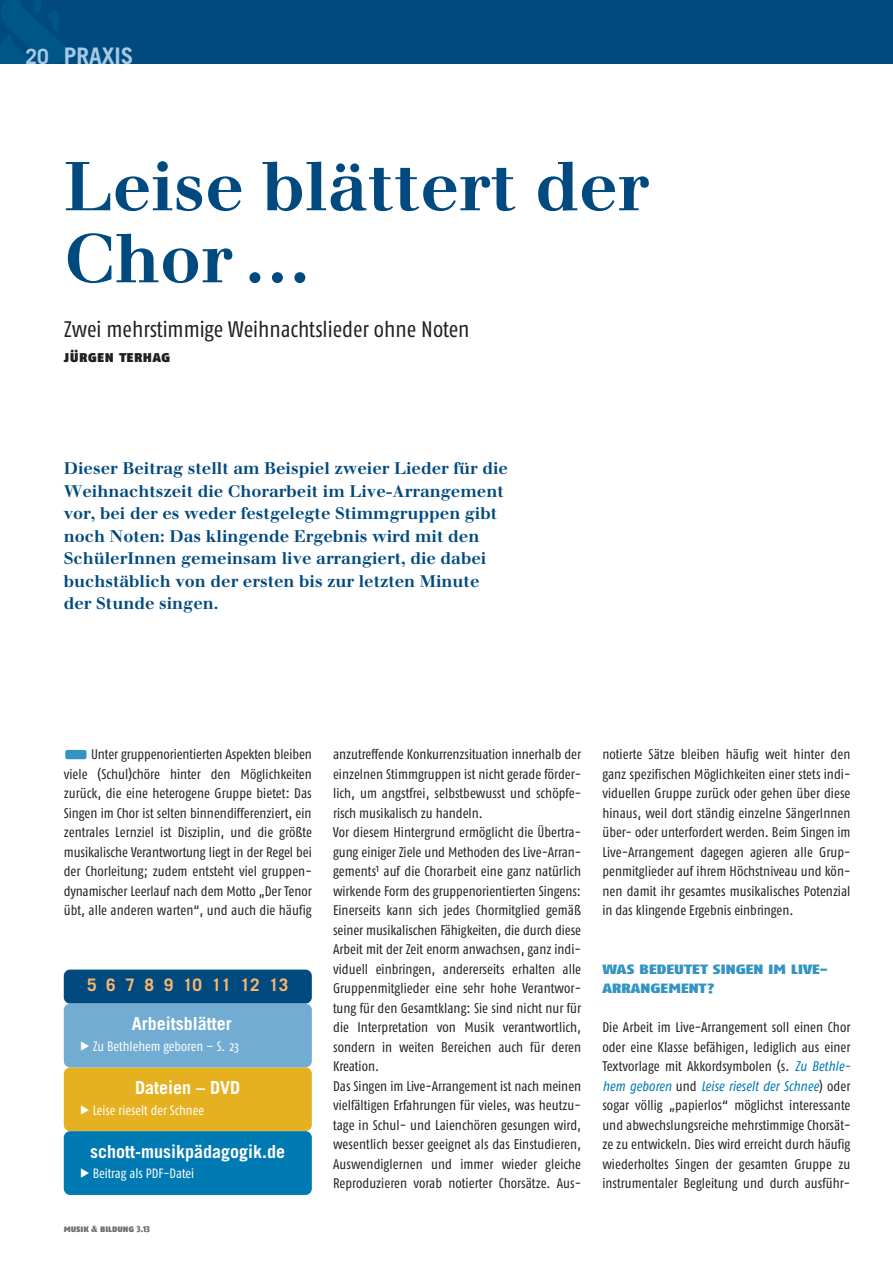
<style>
.page{position:relative;width:893px;height:1263px;background:#fff}
.page>*{position:absolute;margin:0;border:0;box-sizing:border-box;transform-origin:0 0}
.t1{font:700 67.5px/72px "Walbaum";color:#004a7f}
.t2{font:700 22.8px "Trade Gothic";color:#a6c9e4}
.t3{font:22.5px "Fago Co";color:#231f20}
.t4{font:700 18px "Trade Gothic";color:#fff}
.t5{font:700 17.25px "Trade Gothic";color:#fbb66c}
.t6{font:700 16.5px/22.5px "Walbaum";color:#004a7f}
.t7{font:15.9px "Fago Co Black Caps";letter-spacing:.02em;color:#231f20}
.t8{font:13.95px/19.5px "Fago Co";color:#231f20;text-align:justify}
.t9{font:13.5px "Fago Co";color:#fff}
.t10{font:900 13.5px/19.5px "Fago Co";letter-spacing:.005em;color:#3394c4;scale:1.33 1}
.t11{font:9.9px "Fago Co Black Caps";letter-spacing:-.01em;color:#6c6d70}
.s1{font-size:21px}
.s2{font-style:italic;color:#007ab3}
.s3{font-family:"Stencil";font-size:9.6px}
.s4{font-family:"Fago Co Black Lf";font-size:8.85px}
</style>
<div class="page">
<div style="left:0;top:0;width:893px;height:64px;background:#004a7f"></div>
<div style="left:65px;top:750px;width:22px;height:9px;background:#3394c4;border-radius:2px"></div>
<div style="left:64px;top:1067px;width:248px;height:64px;background:#e6b120;border-radius:6px"></div>
<div style="left:64px;top:969px;width:248px;height:34px;background:#004a7f;border-radius:6px"></div>
<div style="left:64px;top:1131px;width:248px;height:64px;background:#007ab3;border-radius:6px"></div>
<div style="left:64px;top:1003px;width:248px;height:64px;background:#73acd2;border-radius:6px"></div>
<h2 class="t2" style="left:26px;top:47px;width:110px"><span class="s1">20</span> PRAXIS</h2>
<h1 class="t1" style="left:64px;top:157px;width:587px">Leise blättert der<br>Chor …</h1>
<h3 class="t3" style="left:64px;top:320px;width:407px">Zwei mehrstimmige Weihnachtslieder ohne Noten</h3>
<p class="t7" style="left:64px;top:351px;width:108px">jürgen terhag</p>
<p class="t6" style="left:64px;top:459px;width:446px">Dieser Beitrag stellt am Beispiel zweier Lieder für die Weihnachtszeit die Chorarbeit im Live-Arrangement vor, bei der es weder festgelegte Stimmgruppen gibt noch Noten: Das klingende Ergebnis wird mit den SchülerInnen gemeinsam live arrangiert, die dabei buchstäblich von der ersten bis zur letzten Minute der Stunde singen.</p>
<p class="t8" style="left:64px;top:746px;width:250px;text-indent:27px">Unter gruppenorientierten Aspekten bleiben viele (Schul)chöre hinter den Möglichkeiten zurück, die eine heterogene Gruppe bietet: Das Singen im Chor ist selten binnendifferenziert, ein zentrales Lernziel ist Disziplin, und die größte musikalische Verantwortung liegt in der Regel bei der Chorleitung; zudem entsteht viel gruppen - dynamischer Leerlauf nach dem Motto „Der Tenor übt, alle anderen warten“, und auch die häufig</p>
<p class="t8" style="left:333px;top:746px;width:250px;text-align:left">anzutreffende Konkurrenzsituation innerhalb der einzelnen Stimmgruppen ist nicht gerade förder&shy;lich, um angstfrei, selbstbewusst und schöpfe&shy;risch musikalisch zu handeln.<br>Vor diesem Hintergrund ermöglicht die Übertra&shy;gung einiger Ziele und Methoden des Live-Arran&shy;gements<sup>1</sup> auf die Chorarbeit eine ganz natürlich wirkende Form des gruppenorientierten Singens:<br>Einerseits kann sich jedes Chormitglied gemäß seiner musikalischen Fähigkeiten, die durch diese Arbeit mit der Zeit enorm anwachsen, ganz indi&shy;viduell einbringen, andererseits erhalten alle Gruppenmitglieder eine sehr hohe Verantwor&shy;tung für den Gesamtklang: Sie sind nicht nur für die Interpretation von Musik verantwortlich, sondern in weiten Bereichen auch für deren Kreation.<br>Das Singen im Live-Arrangement ist nach meinen vielfältigen Erfahrungen für vieles, was heutzu - tage in Schul- und Laienchören gesungen wird, wesentlich besser geeignet als das Einstudieren, Auswendiglernen und immer wieder gleiche Reproduzieren vorab notierter Chorsätze. Aus -</p>
<p class="t8" style="left:602px;top:746px;width:250px">notierte Sätze bleiben häufig weit hinter den ganz spezifischen Möglichkeiten einer stets indi&shy;viduellen Gruppe zurück oder gehen über diese hinaus, weil dort ständig einzelne SängerInnen über- oder unterfordert werden. Beim Singen im Live-Arrangement dagegen agieren alle Grup&shy;penmitglieder auf ihrem Höchstniveau und kön&shy;nen damit ihr gesamtes musikalisches Potenzial in das klingende Ergebnis einbringen.</p>
<p class="t10" style="left:602px;top:960px;width:171px">WAS BEDEUTET SINGEN IM LIVE-<br>ARRANGEMENT?</p>
<p class="t8" style="left:602px;top:1019px;width:250px">Die Arbeit im Live-Arrangement soll einen Chor oder eine Klasse befähigen, lediglich aus einer Textvorlage mit Akkordsymbolen (s. <span class="s2">Zu Bethle&shy;hem geboren</span> und <span class="s2">Leise rieselt der Schnee</span>) oder sogar völlig „papierlos“ möglichst interessante und abwechslungsreiche mehrstimmige Chorsät&shy;ze zu entwickeln. Dies wird erreicht durch häufig wiederholtes Singen der gesamten Gruppe zu ins trumentaler Begleitung und durch ausführ -</p>
<p class="t5" style="left:87px;top:979px;width:203px">5 6 7 8 9 10 11 12 13</p>
<p class="t4" style="left:132px;top:1017px;width:101px">Arbeitsblätter</p>
<p class="t9" style="left:93px;top:1041px;width:148px">Zu Bethlehem geboren – S. 23</p>
<p class="t4" style="left:135px;top:1081px;width:107px">Dateien – DVD</p>
<p class="t9" style="left:93px;top:1105px;width:113px">Leise rieselt der Schnee</p>
<p class="t4" style="left:90px;top:1145px;width:196px">schott-musikpädagogik.de</p>
<p class="t9" style="left:93px;top:1169px;width:103px">Beitrag als PDF-Datei</p>
<p class="t11" style="left:64px;top:1225px;width:88px">musik <span class="s3">&amp;</span> bildung <span class="s4">3.13</span></p>
</div>
